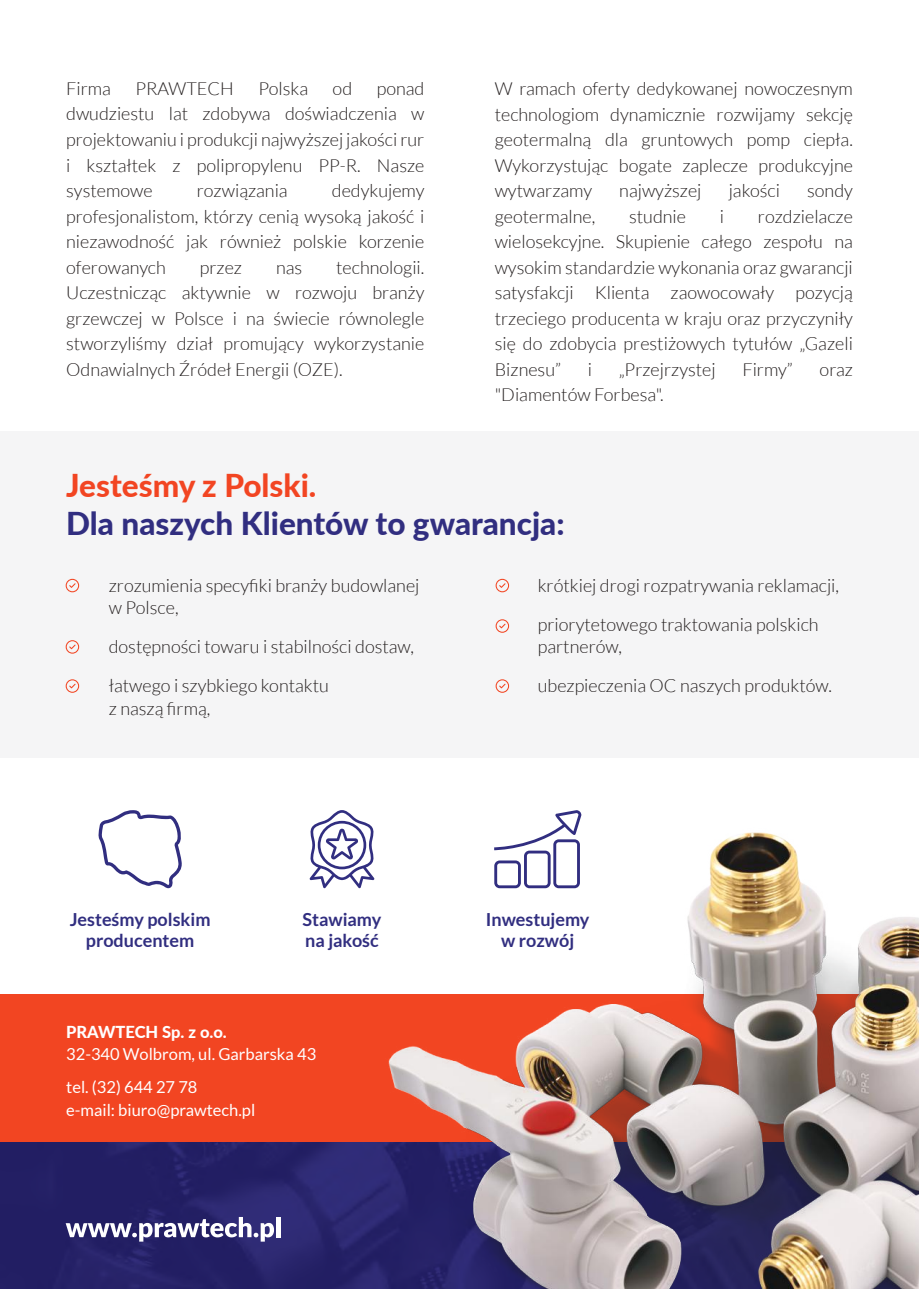
<style>
.page{position:relative;width:919px;height:1289px;background:#fff}
.page>*{position:absolute;margin:0;border:0;box-sizing:border-box;transform-origin:0 0}
.t1{font:800 31.5px "Lato";color:#312e80}
.t2{font:800 31.5px "Lato";color:#f24522}
.t3{font:300 18px/25.5px "Lato";color:#241f1f;text-align:justify}
.t4{font:700 18px/21px "Lato";color:#312e80;text-align:center}
.t5{font:16.5px/33px "Lato";color:#fff}
.t6{font:800 16.5px "Lato";color:#fff}
</style>
<div class="page">
<div style="left:0;top:431px;width:918px;height:857px;background:#f5f5f6"></div>
<img style="left:0;top:1141px;width:373px;height:147px">
<svg style="left:66px;top:1216px;width:208px;height:25px"></svg>
<hr style="left:276px;top:1216px;width:4px;height:21px;background:#fff">
<svg style="left:66px;top:579px;width:13px;height:13px"></svg>
<svg style="left:495px;top:579px;width:14px;height:13px"></svg>
<svg style="left:495px;top:619px;width:14px;height:13px"></svg>
<svg style="left:66px;top:640px;width:13px;height:13px"></svg>
<svg style="left:66px;top:679px;width:13px;height:13px"></svg>
<svg style="left:495px;top:679px;width:14px;height:10px"></svg>
<div style="left:0;top:993px;width:918px;height:148px;background:#f24522"></div>
<div style="left:0;top:758px;width:918px;height:235px;background:#fff"></div>
<img style="left:373px;top:689px;width:545px;height:599px">
<svg style="left:98px;top:810px;width:84px;height:78px"></svg>
<svg style="left:309px;top:810px;width:65px;height:78px"></svg>
<svg style="left:494px;top:810px;width:87px;height:78px"></svg>
<p class="t3" style="left:66px;top:76px;width:360px;text-indent:310px">ponad dwudziestu lat zdobywa doświadczenia w projektowaniu i produkcji najwyższej jakości rur i kształtek z polipropylenu PP-R. Nasze systemowe</p>
<p class="t3" style="left:66px;top:76px;width:46px">Firma</p>
<p class="t3" style="left:135px;top:76px;width:100px">PRAWTECH</p>
<p class="t3" style="left:258px;top:76px;width:51px">Polska</p>
<p class="t3" style="left:332px;top:76px;width:21px">od</p>
<p class="t3" style="left:66px;top:178px;width:360px;text-indent:266px">dedykujemy profesjonalistom, którzy cenią wysoką jakość i niezawodność jak również polskie korzenie oferowanych</p>
<p class="t3" style="left:197px;top:178px;width:92px">rozwiązania</p>
<p class="t3" style="left:66px;top:254px;width:360px;text-indent:270px">technologii.<br>Uczestnicząc aktywnie w rozwoju branży grzewczej w Polsce i na świecie równolegle stworzyliśmy dział promujący wykorzystanie Odnawialnych Źródeł Energii (OZE).</p>
<p class="t3" style="left:200px;top:254px;width:44px">przez</p>
<p class="t3" style="left:276px;top:254px;width:28px">nas</p>
<p class="t3" style="left:494px;top:76px;width:360px">W ramach oferty dedykowanej nowoczesnym technologiom dynamicznie rozwijamy sekcję geotermalną dla gruntowych pomp ciepła.<br>Wykorzystując bogate zaplecze produkcyjne wytwarzamy</p>
<p class="t3" style="left:619px;top:178px;width:84px">najwyższej</p>
<p class="t3" style="left:728px;top:178px;width:53px">jakości</p>
<p class="t3" style="left:807px;top:178px;width:47px">sondy</p>
<p class="t3" style="left:494px;top:203px;width:360px;text-indent:263px">rozdzielacze wielosekcyjne. Skupienie całego zespołu na wysokim standardzie wykonania oraz gwarancji satysfakcji Klienta zaowocowały pozycją trzeciego producenta w kraju oraz przyczyniły się do zdobycia prestiżowych tytułów „Gazeli Biznesu”</p>
<p class="t3" style="left:494px;top:203px;width:102px">geotermalne,</p>
<p class="t3" style="left:629px;top:203px;width:58px">studnie</p>
<p class="t3" style="left:719px;top:203px;width:6px">i</p>
<p class="t3" style="left:587px;top:356px;width:6px">i</p>
<p class="t3" style="left:618px;top:356px;width:98px">„Przejrzystej</p>
<p class="t3" style="left:742px;top:356px;width:52px">Firmy”</p>
<p class="t3" style="left:819px;top:356px;width:35px">oraz</p>
<p class="t3" style="left:494px;top:382px;width:170px">"Diamentów Forbesa".</p>
<h1 class="t2" style="left:66px;top:462px;width:252px">Jesteśmy z Polski.</h1>
<h1 class="t1" style="left:66px;top:499px;width:500px">Dla naszych Klientów to gwarancja:</h1>
<p class="t3" style="left:109px;top:574px;width:312px;line-height:22.5px">zrozumienia specyfiki branży budowlanej w Polsce,</p>
<p class="t3" style="left:109px;top:627px;width:307px;line-height:39px">dostępności towaru i stabilności dostaw, łatwego i szybkiego kontaktu</p>
<p class="t3" style="left:109px;top:695px;width:103px">z naszą firmą,</p>
<p class="t3" style="left:537px;top:566px;width:303px;line-height:39px">krótkiej drogi rozpatrywania reklamacji, priorytetowego traktowania polskich</p>
<p class="t3" style="left:537px;top:627px;width:296px;line-height:39px">partnerów,<br>ubezpieczenia OC naszych produktów.</p>
<p class="t4" style="left:70px;top:908px;width:142px">Jesteśmy polskim producentem</p>
<p class="t4" style="left:302px;top:908px;width:80px;text-align:left">Stawiamy na jakość</p>
<p class="t4" style="left:486px;top:908px;width:105px">Inwestujemy w rozwój</p>
<p class="t6" style="left:66px;top:1019px;width:162px">PRAWTECH Sp. z o.o.</p>
<p class="t5" style="left:66px;top:1037px;width:251px">32-340 Wolbrom, ul. Garbarska 43 tel. (32) 644 27 78</p>
<p class="t5" style="left:66px;top:1093px;width:190px">e-mail: biuro@prawtech.pl</p>
</div>
